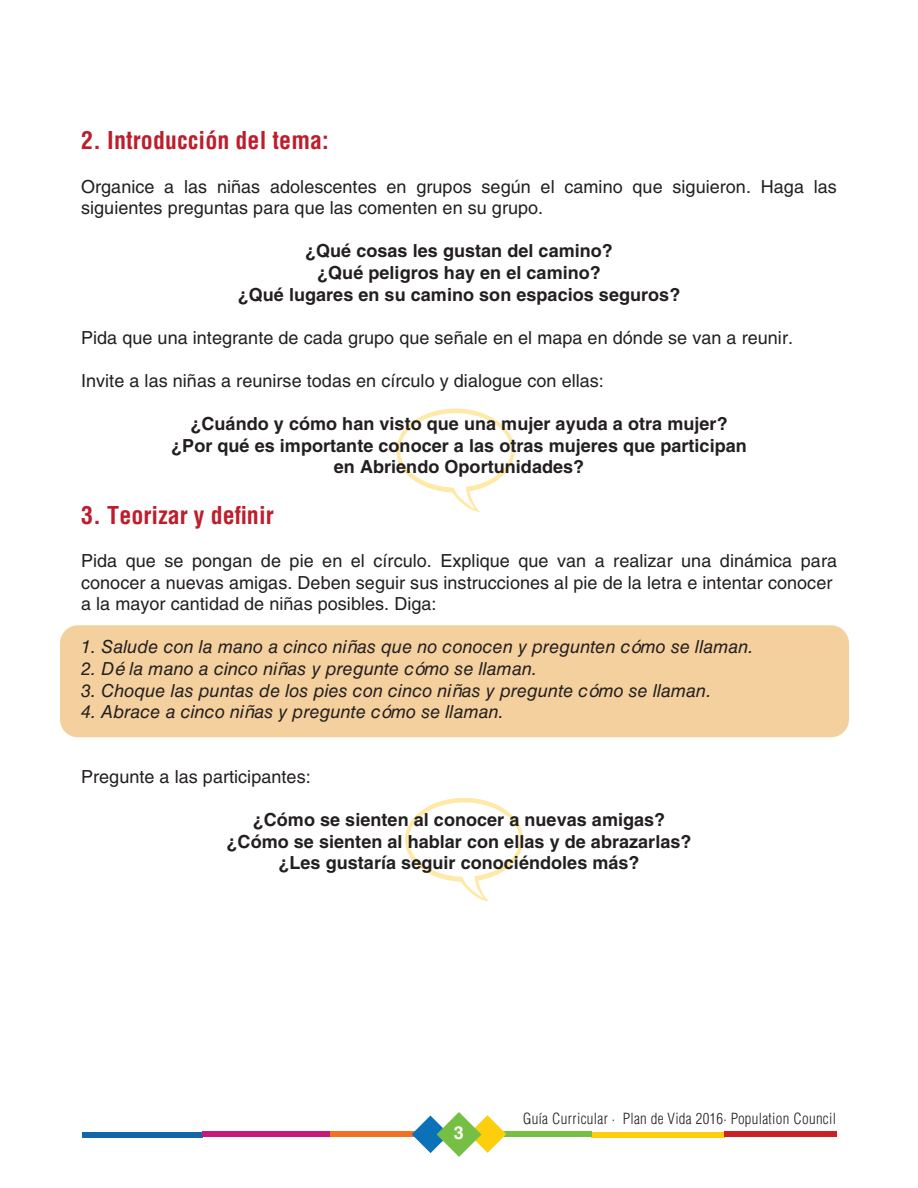
<style>
.page{position:relative;width:918px;height:1188px;background:#fff}
.page>*{position:absolute;margin:0;border:0;box-sizing:border-box;transform-origin:0 0}
.t1{font:700 condensed 24px "Helvetica LT Std";letter-spacing:.005em;color:#be1d2c}
.t2{font:18px/21.6px "Helvetica LT Std";letter-spacing:.005em;color:#231f20}
.t3{font:700 18px/21.6px "Helvetica LT Std";letter-spacing:.005em;color:#231f20;text-align:center}
.t4{font:italic 18px "Helvetica LT Std";letter-spacing:.005em;color:#231f20}
.t5{font:700 18px "Helvetica LT Std";color:#fff}
.t6{font:300 condensed 15px "Helvetica LT Std";letter-spacing:.02em;color:#231f20}
</style>
<div class="page">
<div style="left:60px;top:625px;width:789px;height:112px;background:#f4d09e;border-radius:18px"></div>
<svg style="left:405px;top:798px;width:119px;height:103px"></svg>
<svg style="left:396px;top:409px;width:119px;height:103px"></svg>
<div style="left:82px;top:1132px;width:120px;height:5px;background:#1566a8"></div>
<div style="left:591px;top:1132px;width:133px;height:5px;background:#fcce0c"></div>
<div style="left:330px;top:1132px;width:128px;height:5px;background:#f37124"></div>
<div style="left:458px;top:1132px;width:133px;height:5px;background:#74bf44"></div>
<div style="left:202px;top:1132px;width:128px;height:5px;background:#c61979"></div>
<div style="left:724px;top:1132px;width:113px;height:5px;background:#ca2026"></div>
<svg style="left:412px;top:1112px;width:94px;height:45px"></svg>
<h1 class="t1" style="left:81px;top:126px;width:249px">2. Introducción del tema:</h1>
<p class="t2" style="left:81px;top:175px;width:757px">Organice a las niñas adolescentes en grupos según el camino que siguieron. Haga las siguientes preguntas para que las comenten en su grupo.</p>
<p class="t3" style="left:238px;top:240px;width:444px">¿Qué cosas les gustan del camino?<br>¿Qué peligros hay en el camino?<br>¿Qué lugares en su camino son espacios seguros?</p>
<p class="t2" style="left:81px;top:327px;width:713px">Pida que una integrante de cada grupo que señale en el mapa en dónde se van a reunir.</p>
<p class="t2" style="left:81px;top:370px;width:524px">Invite a las niñas a reunirse todas en círculo y dialogue con ellas:</p>
<p class="t3" style="left:171px;top:413px;width:577px">¿Cuándo y cómo han visto que una mujer ayuda a otra mujer? ¿Por qué es importante conocer a las otras mujeres que participan en Abriendo Oportunidades?</p>
<h1 class="t1" style="left:81px;top:500px;width:194px">3. Teorizar y definir</h1>
<p class="t2" style="left:81px;top:550px;width:757px">Pida que se pongan de pie en el círculo. Explique que van a realizar una dinámica para conocer a nuevas amigas. Deben seguir sus instrucciones al pie de la letra e intentar conocer a la mayor cantidad de niñas posibles. Diga:</p>
<p class="t4" style="left:81px;top:637px;width:674px">1. Salude con la mano a cinco niñas que no conocen y pregunten cómo se llaman.</p>
<p class="t4" style="left:81px;top:658px;width:458px">2. Dé la mano a cinco niñas y pregunte cómo se llaman.</p>
<p class="t4" style="left:81px;top:680px;width:632px">3. Choque las puntas de los pies con cinco niñas y pregunte cómo se llaman.</p>
<p class="t4" style="left:81px;top:701px;width:424px">4. Abrace a cinco niñas y pregunte cómo se llaman.</p>
<p class="t2" style="left:81px;top:766px;width:231px">Pregunte a las participantes:</p>
<p class="t3" style="left:227px;top:809px;width:466px">¿Cómo se sienten al conocer a nuevas amigas? ¿Cómo se sienten al hablar con ellas y de abrazarlas? ¿Les gustaría seguir conociéndoles más?</p>
<p class="t5" style="left:454px;top:1121px;width:12px">3</p>
<p class="t6" style="left:523px;top:1109px;width:314px">Guía Curricular · Plan de Vida 2016· Population Council</p>
</div>
